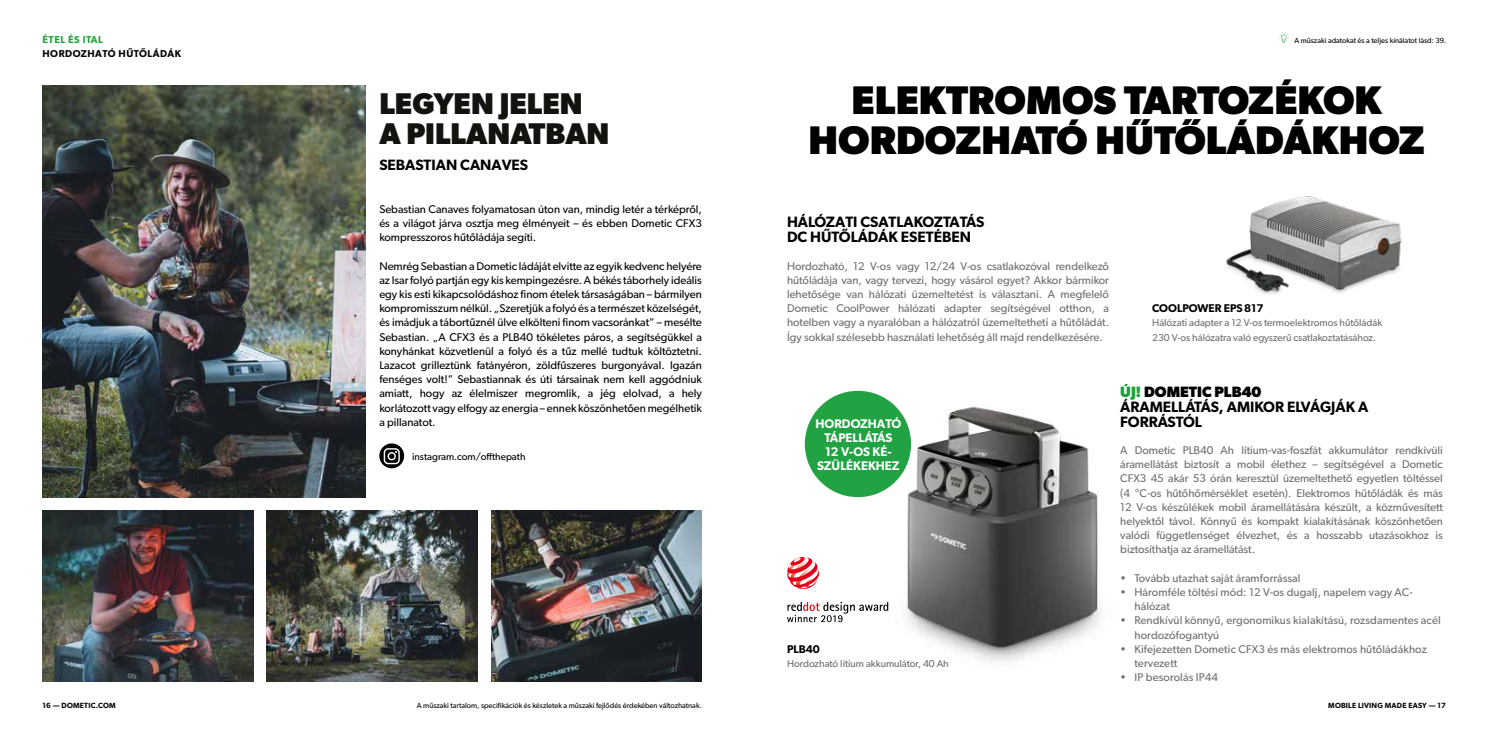
<style>
.page{position:relative;width:1489px;height:745px;background:#fff}
.page>*{position:absolute;margin:0;border:0;box-sizing:border-box;transform-origin:0 0}
.t1{font:700 40px/40px "Gibson";color:#000;text-align:center}
.t2{font:700 30px/30px "Gibson";color:#13120e}
.t3{font:600 15px/15px "Gibson";color:#000}
.t4{font:600 12.5px/13.8px "Gibson";color:#fff;text-align:center}
.t5{font:11.25px/14.1px "Gibson";letter-spacing:.01em;color:#6d6e70}
.t6{font:11.25px/14.1px "Gibson";color:#000;text-align:justify}
.t7{font:600 11.25px "Gibson";color:#000}
.t8{font:10px/14.1px "Gibson";color:#6d6e70}
.t9{font:10px "Gibson";color:#000}
.t10{font:600 10px "Gibson";letter-spacing:.05em;color:#000}
.t11{font:600 10px "Gibson";letter-spacing:.05em;color:#1ca23a}
.t12{font:7.5px "Gibson";color:#000}
.t13{font:600 7.5px "Gibson";letter-spacing:.025em;color:#000}
.s1{font-weight:700;color:#1ca23a}
.s2{font-weight:700}
</style>
<div class="page">
<img style="left:1226px;top:196px;width:176px;height:99px">
<img style="left:806px;top:390px;width:296px;height:272px">
<svg style="left:787px;top:556px;width:32px;height:32px"></svg>
<svg style="left:787px;top:601px;width:101px;height:20px"></svg>
<svg style="left:1278px;top:32px;width:10px;height:11px"></svg>
<img style="left:43px;top:85px;width:322px;height:412px">
<img style="left:267px;top:510px;width:210px;height:170px">
<img style="left:43px;top:510px;width:210px;height:170px">
<img style="left:491px;top:510px;width:211px;height:170px">
<svg style="left:379px;top:443px;width:25px;height:25px"></svg>
<svg style="left:384px;top:448px;width:16px;height:16px"></svg>
<p class="t11" style="left:43px;top:33px;width:62px">ÉTEL ÉS ITAL</p>
<p class="t10" style="left:43px;top:47px;width:140px">HORDOZHATÓ HŰTŐLÁDÁK</p>
<h2 class="t2" style="left:379px;top:87px;width:232px">LEGYEN JELEN<br>A PILLANATBAN</h2>
<h3 class="t3" style="left:379px;top:157px;width:150px">SEBASTIAN CANAVES</h3>
<p class="t6" style="left:379px;top:201px;width:324px">Sebastian Canaves folyamatosan úton van, mindig letér a térképről, és a világot járva osztja meg élményeit – és ebben Dometic CFX3 kompresszoros hűtőládája segíti.</p>
<p class="t6" style="left:379px;top:258px;width:324px">Nemrég Sebastian a Dometic ládáját elvitte az egyik kedvenc helyére az Isar folyó partján egy kis kempingezésre. A békés táborhely ideális egy kis esti kikapcsolódáshoz finom ételek társaságában – bármilyen kompromisszum nélkül. „Szeretjük a folyó és a természet közelségét, és imádjuk a tábortűznél ülve elkölteni finom vacsoránkat” – mesélte Sebastian. „A CFX3 és a PLB40 tökéletes páros, a segítségükkel a konyhánkat közvetlenül a folyó és a tűz mellé tudtuk költöztetni.<br>Lazacot grilleztünk fatányéron, zöldfűszeres burgonyával. Igazán fenséges volt!” Sebastiannak és úti társainak nem kell aggódniuk amiatt, hogy az élelmiszer megromlik, a jég elolvad, a hely korlátozott vagy elfogy az energia – ennek köszönhetően megélhetik a pillanatot.</p>
<p class="t9" style="left:412px;top:450px;width:115px">instagram.com/offthepath</p>
<p class="t12" style="left:1294px;top:35px;width:153px">A műszaki adatokat és a teljes kínálatot lásd: 39.</p>
<h1 class="t1" style="left:808px;top:79px;width:618px">ELEKTROMOS TARTOZÉKOK<br>HORDOZHATÓ HŰTŐLÁDÁKHOZ</h1>
<h3 class="t3" style="left:787px;top:214px;width:199px">HÁLÓZATI CSATLAKOZTATÁS<br>DC HŰTŐLÁDÁK ESETÉBEN</h3>
<p class="t5" style="left:787px;top:258px;width:323px;text-align:justify">Hordozható, 12 V-os vagy 12/24 V-os csatlakozóval rendelkező hűtőládája van, vagy tervezi, hogy vásárol egyet? Akkor bármikor lehetősége van hálózati üzemeltetést is választani. A megfelelő Dometic CoolPower hálózati adapter segítségével otthon, a hotelben vagy a nyaralóban a hálózatról üzemeltetheti a hűtőládát.<br>Így sokkal szélesebb használati lehetőség áll majd rendelkezésére.</p>
<p class="t7" style="left:1152px;top:301px;width:113px">COOLPOWER EPS817</p>
<p class="t8" style="left:1152px;top:315px;width:231px">Hálózati adapter a 12 V-os termoelektromos hűtőládák<br>230 V-os hálózatra való egyszerű csatlakoztatásához.</p>
<p class="t4" style="left:815px;top:416px;width:87px">HORDOZHATÓ<br>TÁPELLÁTÁS<br>12 V-OS KÉ-<br>SZÜLÉKEKHEZ</p>
<p class="t7" style="left:787px;top:641px;width:34px">PLB40</p>
<p class="t8" style="left:787px;top:655px;width:163px">Hordozható lítium akkumulátor, 40 Ah</p>
<h3 class="t3" style="left:1120px;top:384px;width:249px"><span class="s1">ÚJ!</span> <span class="s2">DOMETIC PLB40<br></span>ÁRAMELLÁTÁS, AMIKOR ELVÁGJÁK A<br>FORRÁSTÓL</h3>
<p class="t5" style="left:1120px;top:442px;width:324px;text-align:justify">A Dometic PLB40 Ah lítium-vas-foszfát akkumulátor rendkívüli áramellátást biztosít a mobil élethez – segítségével a Dometic CFX3 45 akár 53 órán keresztül üzemeltethető egyetlen töltéssel (4 °C-os hűtőhőmérséklet esetén). Elektromos hűtőládák és más 12 V-os készülékek mobil áramellátására készült, a közművesített helyektől távol. Könnyű és kompakt kialakításának köszönhetően valódi függetlenséget élvezhet, és a hosszabb utazásokhoz is biztosíthatja az áramellátást.</p>
<p class="t5" style="left:1120px;top:570px;width:182px">• Tovább utazhat saját áramforrással</p>
<p class="t5" style="left:1134px;top:584px;width:280px;text-indent:-14px">• Háromféle töltési mód: 12 V-os dugalj, napelem vagy AC&shy;hálózat</p>
<p class="t5" style="left:1134px;top:613px;width:308px;text-indent:-14px">• Rendkívül könnyű, ergonomikus kialakítású, rozsdamentes acél hordozófogantyú</p>
<p class="t5" style="left:1134px;top:641px;width:294px;text-indent:-14px">• Kifejezetten Dometic CFX3 és más elektromos hűtőládákhoz tervezett</p>
<p class="t5" style="left:1120px;top:669px;width:99px">• IP besorolás IP44</p>
<p class="t13" style="left:43px;top:701px;width:75px">16 — DOMETIC.COM</p>
<p class="t12" style="left:417px;top:700px;width:286px">A műszaki tartalom, specifikációk és készletek a műszaki fejlődés érdekében változhatnak.</p>
<p class="t13" style="left:1328px;top:701px;width:119px">MOBILE LIVING MADE EASY — 17</p>
</div>
